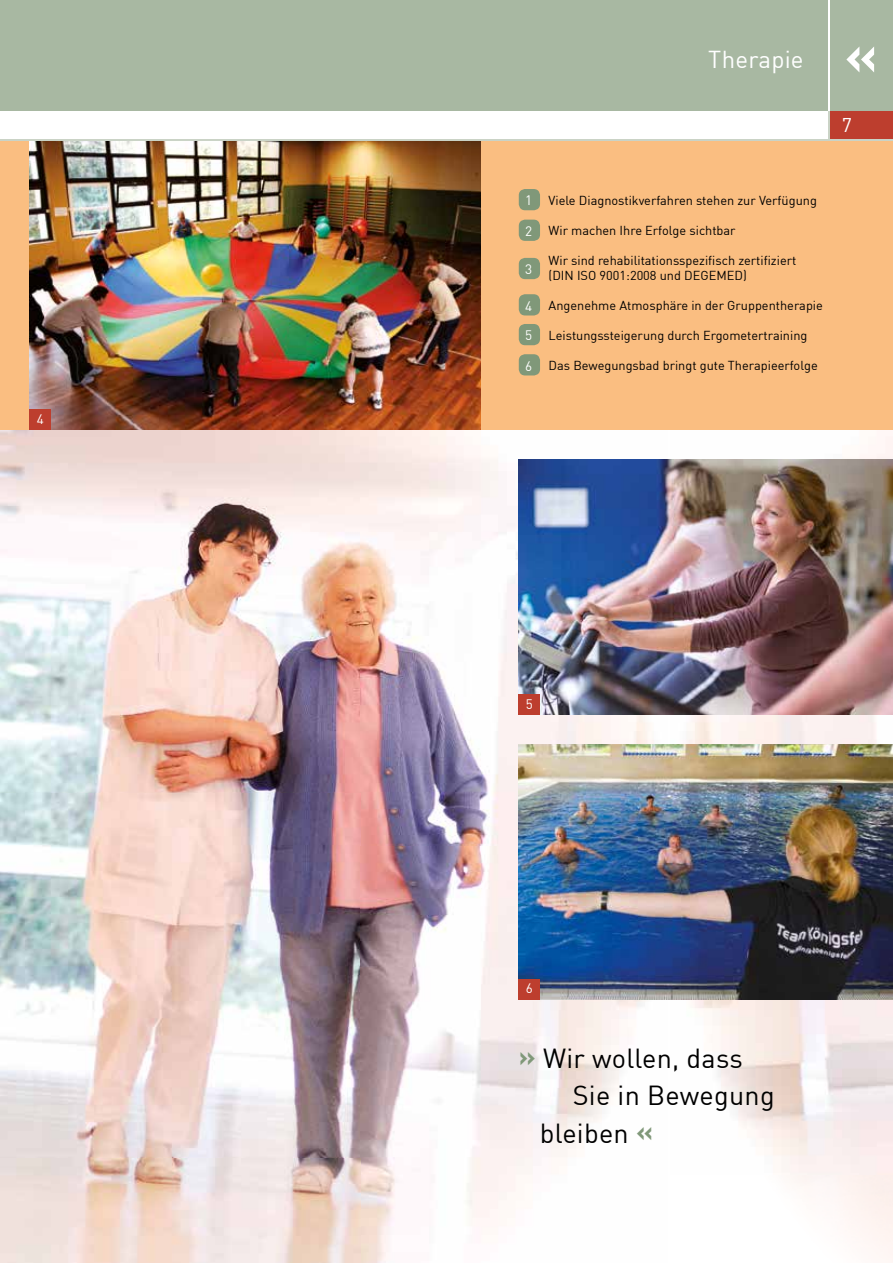
<style>
.page{position:relative;width:893px;height:1263px;background:#fff}
.page>*{position:absolute;margin:0;border:0;box-sizing:border-box;transform-origin:0 0}
.t1{font:700 52.5px "DIN";color:#fff}
.t2{font:27px "DIN";letter-spacing:.01em;color:#000}
.t3{font:24px "DIN";letter-spacing:.01em;color:#fff}
.t4{font:19.5px "DIN";color:#fff}
.t5{font:13.5px "DIN";color:#fff}
.t6{font:12.75px/15px "DIN";color:#000}
.s1{font-weight:700;color:#809879}
</style>
<div class="page">
<div style="left:829px;top:111px;width:64px;height:29px;background:#bd3e2e"></div>
<div style="left:0;top:0;width:893px;height:111px;background:#a8b8a2"></div>
<hr style="left:828px;top:111px;width:2px;height:29px;background:#cad3c6">
<hr style="left:828px;top:0;width:2px;height:111px;background:#fff">
<img style="left:0;top:429px;width:893px;height:834px">
<img style="left:519px;top:459px;width:374px;height:255px">
<img style="left:519px;top:744px;width:374px;height:255px">
<div style="left:519px;top:694px;width:21px;height:20px;background:#bd3e2e"></div>
<div style="left:519px;top:979px;width:21px;height:20px;background:#bd3e2e"></div>
<div style="left:0;top:140px;width:893px;height:289px;background:#fabe81"></div>
<img style="left:30px;top:141px;width:450px;height:288px">
<div style="left:519px;top:189px;width:21px;height:21px;background:#809879;border-radius:6px"></div>
<div style="left:519px;top:220px;width:21px;height:21px;background:#809879;border-radius:6px"></div>
<div style="left:519px;top:294px;width:21px;height:21px;background:#809879;border-radius:6px"></div>
<div style="left:519px;top:324px;width:21px;height:21px;background:#809879;border-radius:6px"></div>
<div style="left:519px;top:354px;width:21px;height:21px;background:#809879;border-radius:6px"></div>
<div style="left:519px;top:258px;width:21px;height:21px;background:#809879;border-radius:6px"></div>
<div style="left:30px;top:409px;width:21px;height:20px;background:#bd3e2e"></div>
<hr style="left:0;top:140px;width:893px;height:1px;background:#cad3c6">
<p class="t5" style="left:37px;top:410px;width:9px">4</p>
<h3 class="t3" style="left:708px;top:44px;width:97px">Therapie</h3>
<h1 class="t1" style="left:845px;top:21px;width:34px">«</h1>
<h3 class="t4" style="left:842px;top:113px;width:12px">7</h3>
<p class="t5" style="left:525px;top:192px;width:9px">1</p>
<p class="t5" style="left:525px;top:223px;width:9px">2</p>
<p class="t5" style="left:525px;top:261px;width:9px">3</p>
<p class="t5" style="left:525px;top:297px;width:9px">4</p>
<p class="t5" style="left:525px;top:327px;width:9px">5</p>
<p class="t5" style="left:525px;top:357px;width:9px">6</p>
<p class="t6" style="left:549px;top:192px;width:270px">Viele Diagnostikverfahren stehen zur Verfügung</p>
<p class="t6" style="left:549px;top:222px;width:189px">Wir machen Ihre Erfolge sichtbar</p>
<p class="t6" style="left:549px;top:252px;width:249px">Wir sind rehabilitationsspezifisch zertifiziert (DIN ISO 9001:2008 und DEGEMED)</p>
<p class="t6" style="left:549px;top:297px;width:276px">Angenehme Atmosphäre in der Gruppentherapie</p>
<p class="t6" style="left:549px;top:327px;width:260px">Leistungssteigerung durch Ergometertraining</p>
<p class="t6" style="left:549px;top:357px;width:271px">Das Bewegungsbad bringt gute Therapieerfolge</p>
<p class="t5" style="left:526px;top:695px;width:9px">5</p>
<p class="t5" style="left:526px;top:980px;width:9px">6</p>
<h2 class="t2" style="left:519px;top:1041px;width:225px"><span class="s1">»</span> Wir wollen, dass</h2>
<h2 class="t2" style="left:573px;top:1079px;width:203px">Sie in Bewegung</h2>
<h2 class="t2" style="left:540px;top:1116px;width:115px">bleiben <span class="s1">«</span></h2>
</div>
